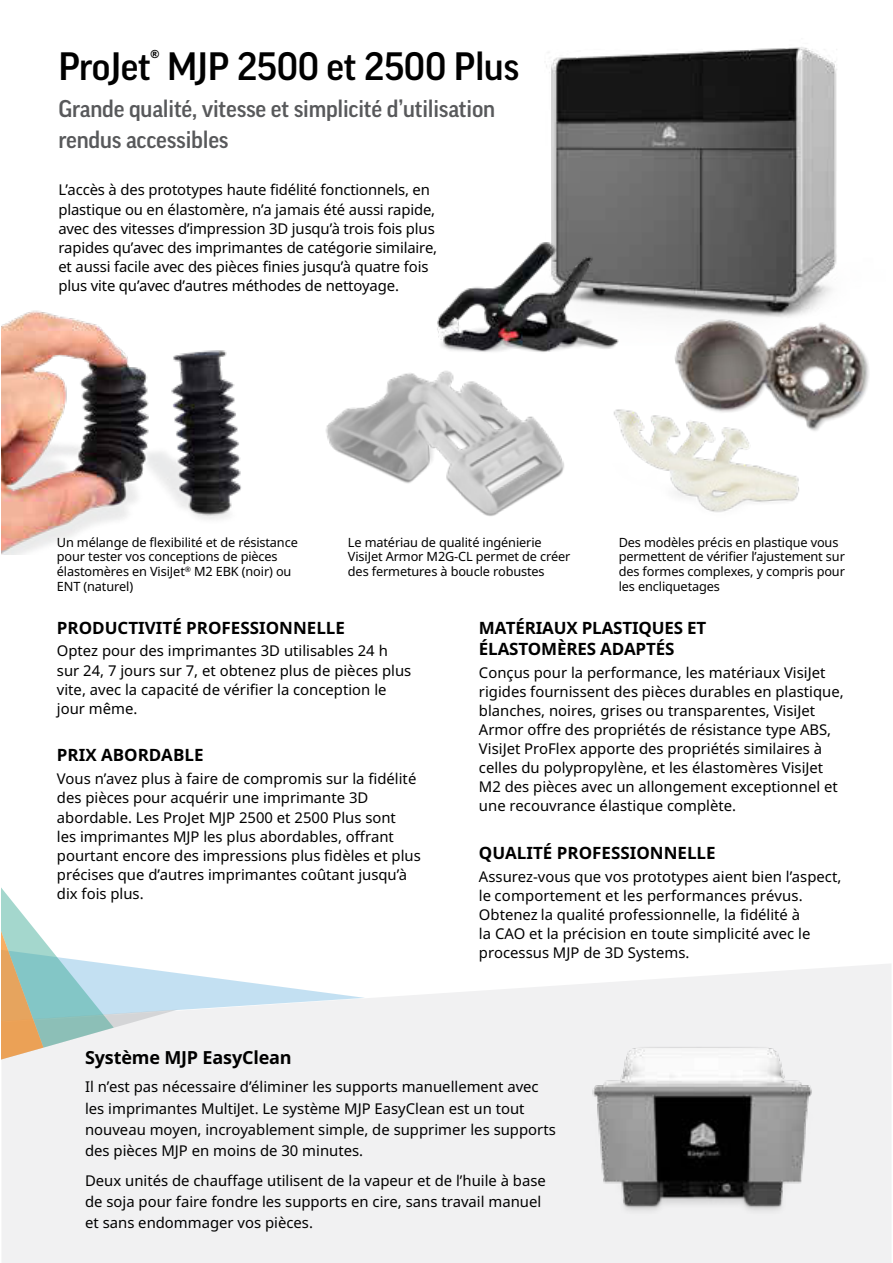
<style>
.page{position:relative;width:893px;height:1263px;background:#fff}
.page>*{position:absolute;margin:0;border:0;box-sizing:border-box;transform-origin:0 0}
.t1{font:500 38.25px "Good Pro";letter-spacing:-.01em;color:#000}
.t2{font:500 23.4px/30.6px "Good Pro";letter-spacing:-.01em;color:#58595b}
.t3{font:700 18px "Noto Sans";letter-spacing:-.01em;color:#000}
.t4{font:700 16.95px/21.1px "Noto Sans";color:#000}
.t5{font:14.85px/19px "Noto Sans";color:#000}
.t6{font:12.75px/14.9px "Noto Sans";letter-spacing:-.01em;color:#000}
.t7{font:900 11.1px "Arial";color:#000}
</style>
<div class="page">
<img style="left:613px;top:409px;width:186px;height:104px">
<img style="left:546px;top:47px;width:291px;height:195px">
<img style="left:1px;top:310px;width:241px;height:245px">
<img style="left:437px;top:231px;width:196px;height:118px">
<img style="left:326px;top:344px;width:258px;height:172px">
<img style="left:632px;top:242px;width:237px;height:230px">
<div style="left:2px;top:964px;width:889px;height:299px;background:#f1f1f2"></div>
<svg style="left:1px;top:887px;width:364px;height:187px"></svg>
<img style="left:560px;top:1009px;width:287px;height:217px">
<p class="t7" style="left:151px;top:46px;width:10px">®</p>
<p class="t1" style="left:58px;top:44px;width:462px">ProJet MJP 2500 et 2500 Plus</p>
<p class="t2" style="left:58px;top:93px;width:438px">Grande qualité, vitesse et simplicité d’utilisation rendus accessibles</p>
<p class="t5" style="left:58px;top:180px;width:380px">L’accès à des prototypes haute fidélité fonctionnels, en plastique ou en élastomère, n’a jamais été aussi rapide, avec des vitesses d’impression 3D jusqu’à trois fois plus rapides qu’avec des imprimantes de catégorie similaire, et aussi facile avec des pièces finies jusqu’à quatre fois plus vite qu’avec d’autres méthodes de nettoyage.</p>
<p class="t6" style="left:57px;top:534px;width:242px">Un mélange de flexibilité et de résistance pour tester vos conceptions de pièces élastomères en VisiJet<sup>®</sup> M2 EBK (noir) ou ENT (naturel)</p>
<p class="t6" style="left:619px;top:534px;width:228px">Des modèles précis en plastique vous permettent de vérifier l’ajustement sur des formes complexes, y compris pour les encliquetages</p>
<p class="t6" style="left:348px;top:534px;width:224px">Le matériau de qualité ingénierie<br>VisiJet Armor M2G-CL permet de créer des fermetures à boucle robustes</p>
<p class="t4" style="left:57px;top:616px;width:290px">PRODUCTIVITÉ PROFESSIONNELLE</p>
<p class="t5" style="left:57px;top:641px;width:356px">Optez pour des imprimantes 3D utilisables 24 h sur 24, 7 jours sur 7, et obtenez plus de pièces plus vite, avec la capacité de vérifier la conception le jour même.</p>
<p class="t4" style="left:57px;top:744px;width:148px">PRIX ABORDABLE</p>
<p class="t5" style="left:57px;top:769px;width:365px">Vous n’avez plus à faire de compromis sur la fidélité des pièces pour acquérir une imprimante 3D abordable. Les ProJet MJP 2500 et 2500 Plus sont<br>les imprimantes MJP les plus abordables, offrant pourtant encore des impressions plus fidèles et plus précises que d’autres imprimantes coûtant jusqu’à dix fois plus.</p>
<p class="t4" style="left:479px;top:616px;width:229px">MATÉRIAUX PLASTIQUES ET<br>ÉLASTOMÈRES ADAPTÉS</p>
<p class="t5" style="left:479px;top:662px;width:366px">Conçus pour la performance, les matériaux VisiJet rigides fournissent des pièces durables en plastique, blanches, noires, grises ou transparentes, VisiJet Armor offre des propriétés de résistance type ABS, VisiJet ProFlex apporte des propriétés similaires à celles du polypropylène, et les élastomères VisiJet M2 des pièces avec un allongement exceptionnel et une recouvrance élastique complète.</p>
<p class="t4" style="left:479px;top:842px;width:238px">QUALITÉ PROFESSIONNELLE</p>
<p class="t5" style="left:479px;top:867px;width:364px">Assurez-vous que vos prototypes aient bien l’aspect, le comportement et les performances prévus.<br>Obtenez la qualité professionnelle, la fidélité à<br>la CAO et la précision en toute simplicité avec le processus MJP de 3D Systems.</p>
<p class="t3" style="left:85px;top:1044px;width:208px">Système MJP EasyClean</p>
<p class="t5" style="left:85px;top:1076px;width:472px;line-height:21.1px">Il n’est pas nécessaire d’éliminer les supports manuellement avec les imprimantes MultiJet. Le système MJP EasyClean est un tout nouveau moyen, incroyablement simple, de supprimer les supports des pièces MJP en moins de 30 minutes.</p>
<p class="t5" style="left:85px;top:1169px;width:462px;line-height:21.1px">Deux unités de chauffage utilisent de la vapeur et de l’huile à base de soja pour faire fondre les supports en cire, sans travail manuel et sans endommager vos pièces.</p>
</div>
